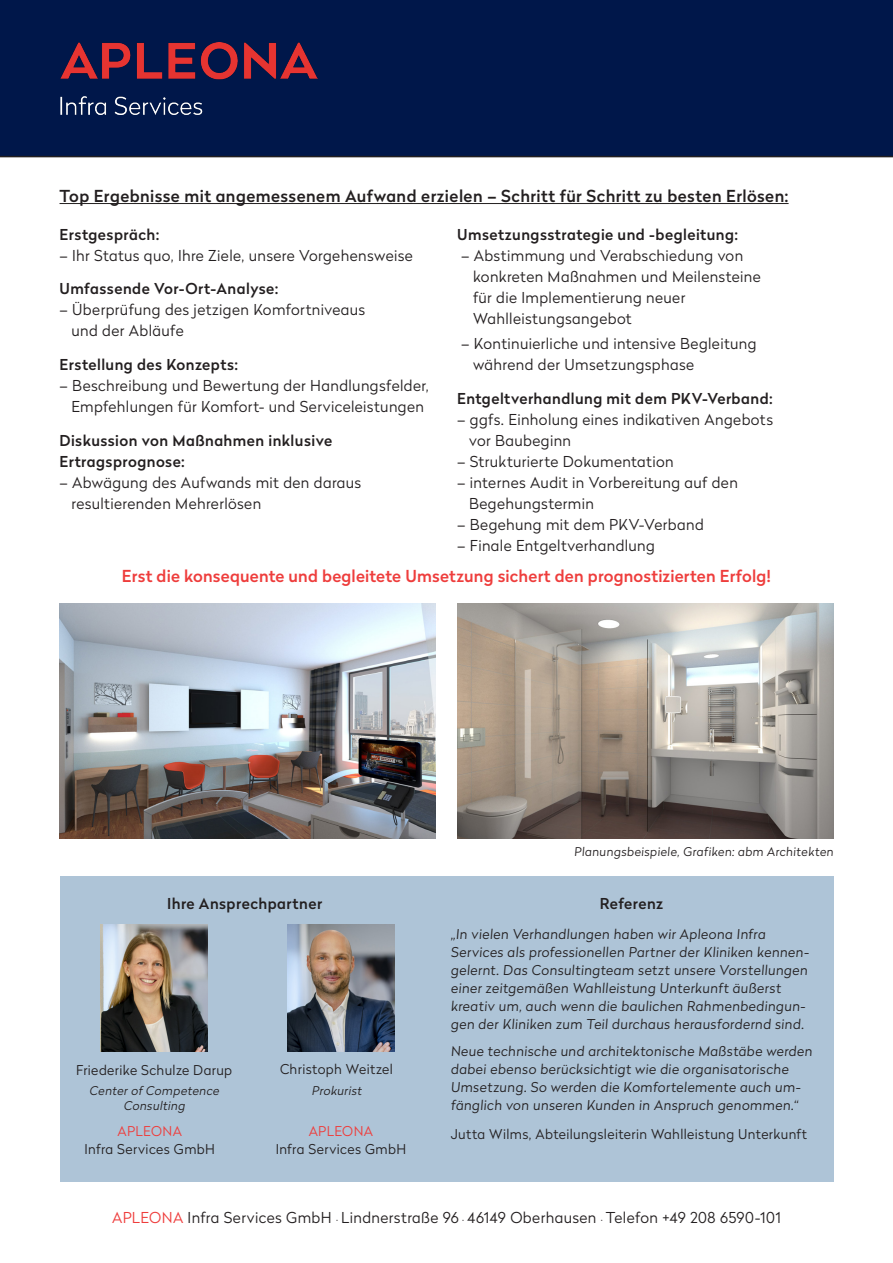
<style>
.page{position:relative;width:893px;height:1263px;background:#fff}
.page>*{position:absolute;margin:0;border:0;box-sizing:border-box;transform-origin:0 0}
.URL_rot{font:500 16.5px "Radikal";letter-spacing:.025em;color:#231f20}
.URL_rot-2{font:500 16.5px "Radikal";letter-spacing:.01em;color:#ee3d3c}
.URL_rot-3{font:300 15px/21px "Radikal";letter-spacing:.025em;color:#231f20}
.URL_rot-4{font:500 15px/21px "Radikal";letter-spacing:.03em;color:#231f20}
.Sublin_1{font:300 15px "Radikal";letter-spacing:.025em;color:#231f20}
.URL_rot-5{font:300 13.5px/18px "Radikal";letter-spacing:.03em;color:#231f20}
.URL_rot-6{font:300 13.5px "Radikal";letter-spacing:.025em;color:#ee3d3c}
.URL_rot-7{font:300 12px "Radikal";color:#231f20}
.URL_rot-8{font:italic 300 12px/15px "Radikal";color:#231f20;text-align:center}
.s1{color:#ee3d3c}
.s2{font-size:10.5px}
</style>
<div class="page">
<div style="left:0;top:0;width:893px;height:157px;background:#00174a"></div>
<img style="left:60px;top:604px;width:376px;height:235px">
<img style="left:457px;top:604px;width:376px;height:235px">
<div style="left:60px;top:876px;width:773px;height:305px;background:#aec4d7"></div>
<hr style="left:60px;top:203px;width:729px;height:1px;background:#231f20">
<img style="left:288px;top:924px;width:106px;height:127px">
<img style="left:101px;top:924px;width:106px;height:127px">
<img style="left:61px;top:43px;width:257px;height:71px">
<p class="URL_rot" style="left:60px;top:184px;width:731px">Top Ergebnisse mit angemessenem Aufwand erzielen – Schritt für Schritt zu besten Erlösen:</p>
<p class="URL_rot-4" style="left:60px;top:223px;width:101px">Erstgespräch:</p>
<p class="URL_rot-3" style="left:60px;top:244px;width:355px">– Ihr Status quo, Ihre Ziele, unsere Vorgehensweise</p>
<p class="URL_rot-4" style="left:60px;top:278px;width:220px">Umfassende Vor-Ort-Analyse:</p>
<p class="URL_rot-3" style="left:71px;top:299px;width:295px;text-indent:-12px">– Überprüfung des jetzigen Komfortniveaus und der Abläufe</p>
<p class="URL_rot-4" style="left:60px;top:353px;width:180px">Erstellung des Konzepts:</p>
<p class="URL_rot-3" style="left:60px;top:375px;width:371px;text-align:center">– Beschreibung und Bewertung der Handlungsfelder,<br>Empfehlungen für Komfort- und Serviceleistungen</p>
<p class="URL_rot-4" style="left:60px;top:429px;width:274px">Diskussion von Maßnahmen inklusive<br>Ertragsprognose:</p>
<p class="URL_rot-3" style="left:71px;top:471px;width:291px;text-indent:-12px">– Abwägung des Aufwands mit den daraus resultierenden Mehrerlösen</p>
<p class="URL_rot-4" style="left:457px;top:223px;width:282px">Umsetzungsstrategie und -begleitung:</p>
<p class="URL_rot-3" style="left:473px;top:244px;width:289px;text-indent:-12px">– Abstimmung und Verabschiedung von konkreten Maßnahmen und Meilensteine für die Implementierung neuer<br>Wahlleistungsangebot</p>
<p class="URL_rot-3" style="left:473px;top:332px;width:285px;text-indent:-12px">– Kontinuierliche und intensive Begleitung während der Umsetzungsphase</p>
<p class="URL_rot-4" style="left:457px;top:387px;width:317px">Entgeltverhandlung mit dem PKV-Verband:</p>
<p class="URL_rot-3" style="left:469px;top:408px;width:306px;text-indent:-12px">– ggfs. Einholung eines indikativen Angebots vor Baubeginn</p>
<p class="URL_rot-3" style="left:457px;top:450px;width:218px">– Strukturierte Dokumentation</p>
<p class="URL_rot-3" style="left:469px;top:471px;width:270px;text-indent:-12px">– internes Audit in Vorbereitung auf den<br>Begehungstermin</p>
<p class="URL_rot-3" style="left:457px;top:513px;width:248px">– Begehung mit dem PKV-Verband</p>
<p class="URL_rot-3" style="left:457px;top:534px;width:199px">– Finale Entgeltverhandlung</p>
<p class="URL_rot-2" style="left:122px;top:564px;width:651px">Erst die konsequente und begleitete Umsetzung sichert den prognostizierten Erfolg!</p>
<p class="URL_rot-4" style="left:167px;top:892px;width:156px">Ihre Ansprechpartner</p>
<p class="URL_rot-5" style="left:76px;top:1061px;width:158px">Friederike Schulze Darup</p>
<p class="URL_rot-8" style="left:89px;top:1082px;width:134px">CenterofCompetence<br>Consulting</p>
<p class="URL_rot-6" style="left:118px;top:1121px;width:66px">APLEONA</p>
<p class="URL_rot-5" style="left:85px;top:1139px;width:132px">Infra Services GmbH</p>
<p class="URL_rot-5" style="left:280px;top:1060px;width:114px">Christoph Weitzel</p>
<p class="URL_rot-8" style="left:311px;top:1083px;width:54px">Prokurist</p>
<p class="URL_rot-6" style="left:309px;top:1121px;width:66px">APLEONA</p>
<p class="URL_rot-5" style="left:276px;top:1139px;width:132px">Infra Services GmbH</p>
<p class="URL_rot-7" style="left:574px;top:843px;width:262px">Planungsbeispiele, Grafiken: abm Architekten</p>
<p class="URL_rot-4" style="left:600px;top:892px;width:65px">Referenz</p>
<p class="URL_rot-5" style="left:451px;top:925px;width:361px">„In vielen Verhandlungen haben wir Apleona Infra Services als professionellen Partner der Kliniken kennen&shy;gelernt. Das Consultingteam setzt unsere Vorstellungen einer zeitgemäßen Wahlleistung Unterkunft äußerst kreativ um, auch wenn die baulichen Rahmenbedingun&shy;gen der Kliniken zum Teil durchaus herausfordernd sind.</p>
<p class="URL_rot-5" style="left:451px;top:1041px;width:364px">Neue technische und architektonische Maßstäbe werden dabei ebenso berücksichtigt wie die organisatorische Umsetzung. So werden die Komfortelemente auch um&shy;fänglich von unseren Kunden in Anspruch genommen.“</p>
<p class="URL_rot-5" style="left:451px;top:1125px;width:358px">Jutta Wilms, Abteilungsleiterin Wahlleistung Unterkunft</p>
<p class="Sublin_1" style="left:112px;top:1207px;width:670px"><span class="s1">APLEONA</span> Infra Services GmbH <span class="s2">·</span> Lindnerstraße 96 <span class="s2">·</span> 46149 Oberhausen <span class="s2">·</span> Telefon +49 208 6590-101</p>
</div>
